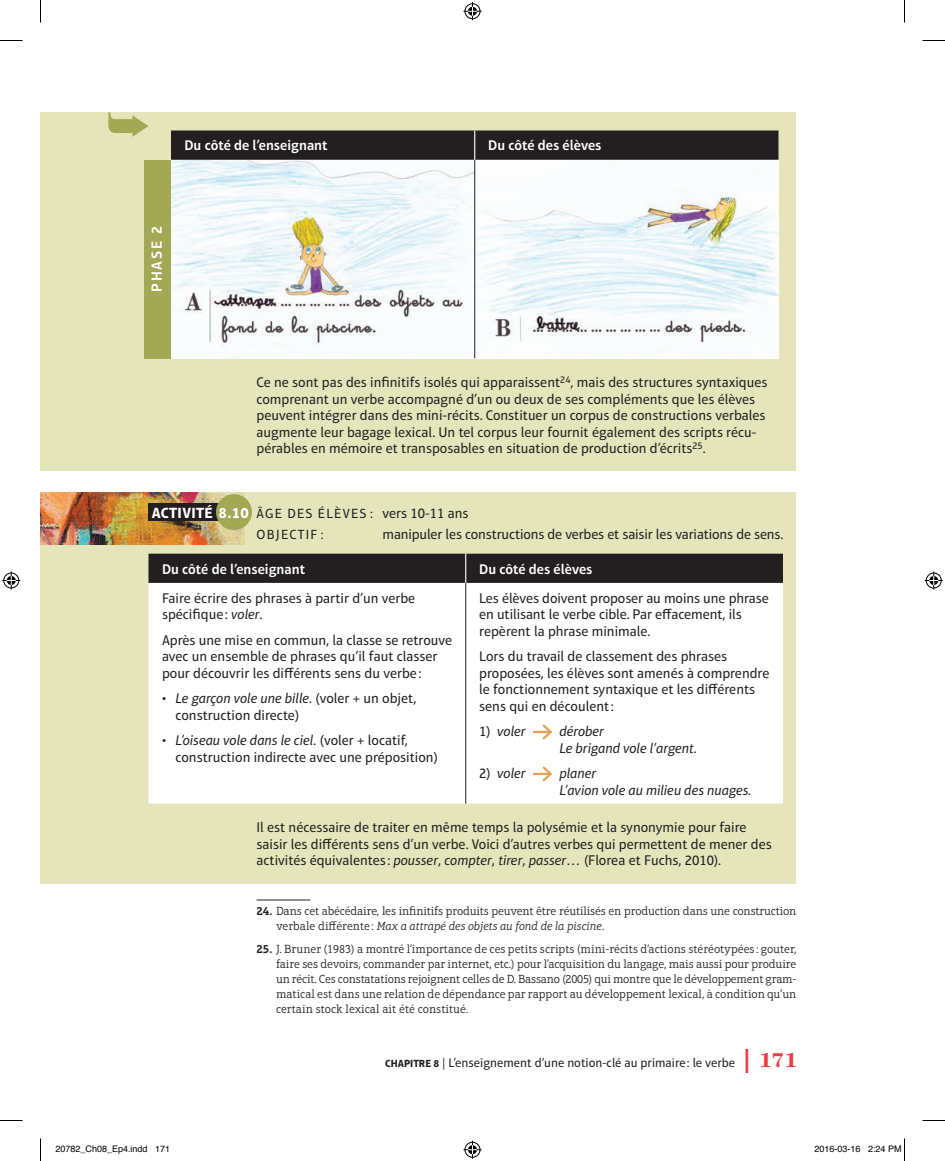
<style>
.page{position:relative;width:945px;height:1161px;background:#fff}
.page>*{position:absolute;margin:0;border:0;box-sizing:border-box;transform-origin:0 0}
.t1{font:700 15px "Aptifer Sans LT Pro";letter-spacing:.025em;color:#fff}
.t2{font:600 15px "Aptifer Sans LT Pro";letter-spacing:.125em;color:#fff}
.t3{font:14.25px/16.5px "Aptifer Sans LT Pro";color:#231f20}
.t4{font:italic 14.25px/16.5px "Aptifer Sans LT Pro";color:#231f20}
.t5{font:600 14.25px "Aptifer Sans LT Pro";color:#fff}
.t6{font:13.5px/21px "Aptifer Sans LT Pro";letter-spacing:.095em;color:#231f20}
.t7{font:12.75px "Aptifer Sans LT Pro";color:#231f20}
.t8{font:300 12px/15px "Aptifer Slab LT Pro";letter-spacing:-.015em;color:#231f20}
.t9{font:700 10.5px "Aptifer Sans LT Pro";color:#231f20}
.t10{font:9px "Helvetica";color:#000}
.s1{font-size:14.25px}
.s2{font-style:italic}
.s3{font-style:normal}
.s4{font-weight:600}
.s5{font-weight:700;font-size:10.5px}
.s6{font-family:"Bodoni Six ITC Std";font-weight:700;font-size:24px;color:#ee3a43}
.s7{font-family:"Bodoni Six ITC Std";font-weight:700;font-size:21px;color:#ee3a43}
</style>
<div class="page">
<hr style="left:256px;top:900px;width:54px;height:1px;background:#231f20">
<div style="left:40px;top:112px;width:756px;height:359px;background:#e5e5bc"></div>
<div style="left:40px;top:492px;width:756px;height:391px;background:#e5e5bc"></div>
<img style="left:40px;top:492px;width:204px;height:53px">
<img style="left:171px;top:160px;width:608px;height:198px">
<div style="left:171px;top:130px;width:607px;height:30px;background:#231f20"></div>
<div style="left:144px;top:160px;width:27px;height:198px;background:#a3a854"></div>
<hr style="left:474px;top:160px;width:1px;height:198px;background:#231f20">
<hr style="left:474px;top:130px;width:1px;height:30px;background:#fff">
<svg style="left:108px;top:113px;width:40px;height:24px"></svg>
<div style="left:148px;top:583px;width:635px;height:221px;background:#fff"></div>
<div style="left:148px;top:554px;width:635px;height:29px;background:#231f20"></div>
<hr style="left:465px;top:583px;width:1px;height:221px;background:#231f20">
<svg style="left:534px;top:722px;width:20px;height:19px"></svg>
<svg style="left:534px;top:764px;width:20px;height:19px"></svg>
<div style="left:148px;top:503px;width:76px;height:18px;background:#231f20"></div>
<div style="left:216px;top:494px;width:36px;height:36px;background:#a3a854;border-radius:50%"></div>
<svg style="left:0;top:40px;width:22px;height:1px"></svg>
<svg style="left:922px;top:40px;width:23px;height:1px"></svg>
<svg style="left:0;top:1120px;width:22px;height:1px"></svg>
<svg style="left:922px;top:1120px;width:23px;height:1px"></svg>
<svg style="left:40px;top:0;width:1px;height:22px"></svg>
<svg style="left:40px;top:1138px;width:1px;height:23px"></svg>
<svg style="left:904px;top:0;width:1px;height:22px"></svg>
<svg style="left:464px;top:2px;width:18px;height:18px"></svg>
<svg style="left:464px;top:1141px;width:18px;height:18px"></svg>
<svg style="left:2px;top:572px;width:18px;height:18px"></svg>
<svg style="left:925px;top:572px;width:18px;height:18px"></svg>
<svg style="left:904px;top:1138px;width:1px;height:23px"></svg>
<p class="t5" style="left:184px;top:137px;width:145px">Du côté de l’enseignant</p>
<p class="t5" style="left:488px;top:137px;width:115px">Du côté des élèves</p>
<p class="t2" style="left:148px;top:292px;width:67px;rotate:-90deg">phase 2</p>
<p class="t3" style="left:256px;top:374px;width:512px">Ce ne sont pas des infinitifs isolés qui apparaissent<sup>24</sup>, mais des structures syntaxiques comprenant un verbe accompagné d’un ou deux de ses compléments que les élèves peuvent intégrer dans des mini-récits. Constituer un corpus de constructions verbales augmente leur bagage lexical. Un tel corpus leur fournit également des scripts récu&shy;pérables en mémoire et transposables en situation de production d’écrits<sup>25</sup>.</p>
<p class="t1" style="left:152px;top:503px;width:98px">ACTIVITÉ 8.10</p>
<p class="t6" style="left:257px;top:503px;width:213px">Âge des él èves : <span class="s1">vers 10-11 ans<br></span>Objecti f :</p>
<p class="t3" style="left:382px;top:526px;width:402px">manipuler les constructions de verbes et saisir les variations de sens.</p>
<p class="t5" style="left:162px;top:560px;width:145px">Du côté de l’enseignant</p>
<p class="t5" style="left:479px;top:560px;width:115px">Du côté des élèves</p>
<p class="t3" style="left:162px;top:590px;width:255px">Faire écrire des phrases à partir d’un verbe spécifique: <span class="s2">voler</span>.</p>
<p class="t3" style="left:162px;top:632px;width:292px">Après une mise en commun, la classe se retrouve avec un ensemble de phrases qu’il faut classer pour découvrir les différents sens du verbe:</p>
<p class="t3" style="left:175px;top:690px;width:242px;text-indent:-13px">• <span class="s2">Le garçon vole une bille.</span> (voler + un objet, construction directe)</p>
<p class="t3" style="left:175px;top:732px;width:264px;text-indent:-13px">• <span class="s2">L’oiseau vole dans le ciel.</span> (voler + locatif, construction indirecte avec une préposition)</p>
<p class="t3" style="left:479px;top:590px;width:291px">Les élèves doivent proposer au moins une phrase en utilisant le verbe cible. Par effacement, ils repèrent la phrase minimale.</p>
<p class="t3" style="left:479px;top:648px;width:292px">Lors du travail de classement des phrases proposées, les élèves sont amenés à comprendre le fonctionnement syntaxique et les différents sens qui en découlent:</p>
<p class="t4" style="left:479px;top:723px;width:48px"><span class="s3">1)</span> voler</p>
<p class="t4" style="left:559px;top:723px;width:139px">dérober<br>Le brigand vole l’argent.</p>
<p class="t4" style="left:479px;top:765px;width:48px"><span class="s3">2)</span> voler</p>
<p class="t4" style="left:559px;top:765px;width:194px">planer<br>L’avion vole au milieu des nuages.</p>
<p class="t3" style="left:256px;top:819px;width:517px">Il est nécessaire de traiter en même temps la polysémie et la synonymie pour faire saisir les différents sens d’un verbe. Voici d’autres verbes qui permettent de mener des activités équivalentes: <span class="s2">pousser</span>, <span class="s2">compter</span>, <span class="s2">tirer</span>, <span class="s2">passer</span>… (Florea et Fuchs, 2010).</p>
<p class="t8" style="left:276px;top:903px;width:522px;text-indent:-20px"><span class="s4">24.</span> Dans cet abécédaire, les infinitifs produits peuvent être réutilisés en production dans une construction verbale différente : <span class="s2">Max a attrapé des objets au fond de la piscine</span>.</p>
<p class="t8" style="left:276px;top:941px;width:522px;text-align:justify;text-indent:-20px"><span class="s4">25.</span> J. Bruner (1983) a montré l’importance de ces petits scripts (mini-récits d’actions stéréotypées : gouter, faire ses devoirs, commander par internet, etc.) pour l’acquisition du langage, mais aussi pour produire un récit. Ces constatations rejoignent celles de D. Bassano (2005) qui montre que le développement gram&shy;matical est dans une relation de dépendance par rapport au développement lexical, à condition qu’un certain stock lexical ait été constitué.</p>
<p class="t9" style="left:385px;top:1057px;width:31px">CHAPITRE</p>
<p class="t7" style="left:433px;top:1055px;width:366px"><span class="s5">8</span> | L’enseignement d’une notion-clé au primaire: le verbe <span class="s6">|</span> <span class="s7">171</span></p>
<p class="t10" style="left:56px;top:1142px;width:116px">20782_Ch08_Ep4.indd 171</p>
<p class="t10" style="left:814px;top:1142px;width:89px">2016-03-16 2:24 PM</p>
</div>
